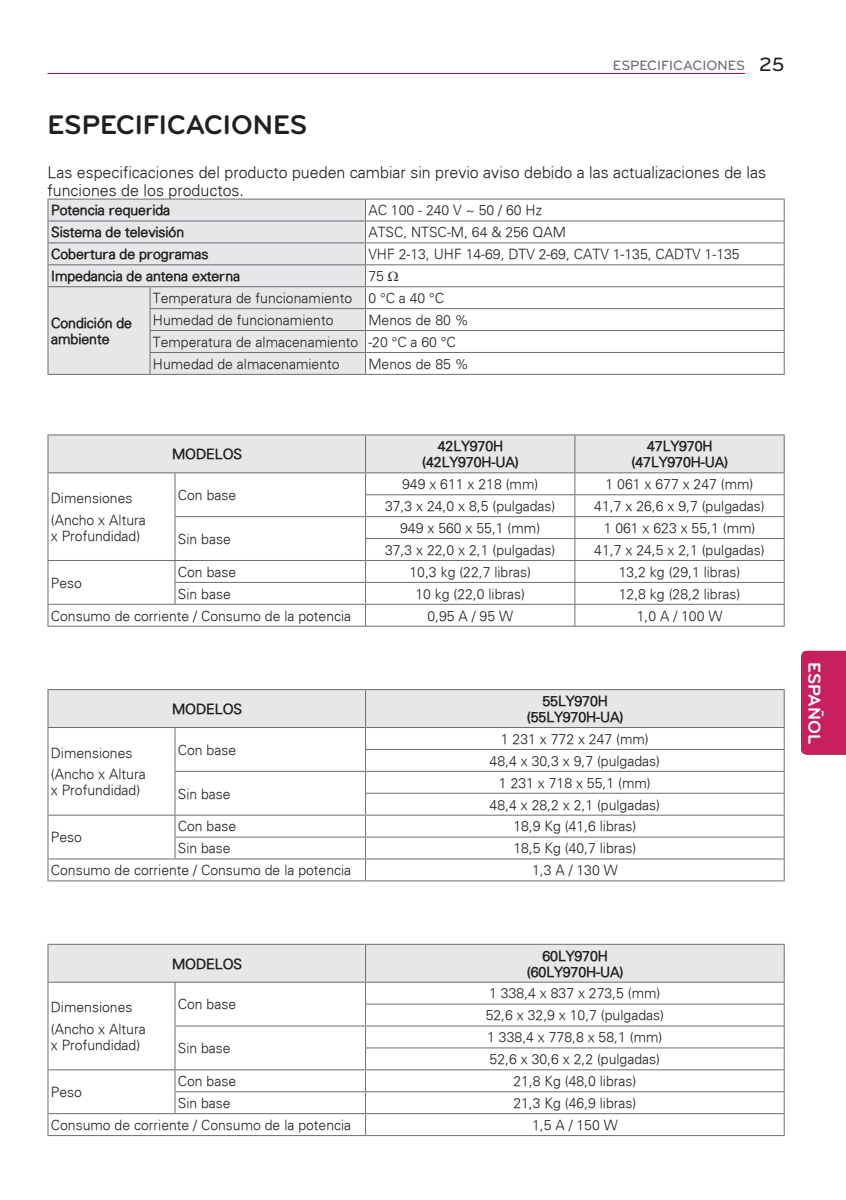
<style>
.page{position:relative;width:846px;height:1200px;background:#fff}
.page>*{position:absolute;margin:0;border:0;box-sizing:border-box;transform-origin:0 0}
.t1{font:700 28px "Bryant LG";color:#231f20}
.t2{font:500 20px "Bryant LG";color:#231f20}
.t3{font:700 18px "Bryant LG";color:#fff}
.t4{font:300 16px/18px "Univers";color:#231f20}
.t5{font:700 16px "Bryant LG";color:#fff}
.t6{font:300 14px/21.8px "Univers";color:#231f20}
.t7{font:300 14px/16px "Univers";color:#231f20;text-align:center}
.t8{font:500 14px "Bryant LG";color:#6c6d70}
</style>
<div class="page">
<hr style="left:48px;top:73px;width:697px;height:1px;background:#c30552">
<div style="left:801px;top:651px;width:45px;height:103px;background:#c8205d"></div>
<div style="left:48px;top:200px;width:317px;height:174px;background:#e6e7e9"></div>
<hr style="left:365px;top:220px;width:419px;height:1px;background:#6c6d70">
<hr style="left:365px;top:242px;width:419px;height:1px;background:#6c6d70">
<hr style="left:365px;top:264px;width:419px;height:1px;background:#6c6d70">
<hr style="left:365px;top:286px;width:419px;height:1px;background:#6c6d70">
<hr style="left:365px;top:308px;width:419px;height:1px;background:#6c6d70">
<hr style="left:365px;top:330px;width:419px;height:1px;background:#6c6d70">
<hr style="left:365px;top:352px;width:419px;height:1px;background:#6c6d70">
<hr style="left:47px;top:242px;width:103px;height:1px;background:#6c6d70">
<hr style="left:150px;top:242px;width:215px;height:1px;background:#6c6d70">
<hr style="left:150px;top:308px;width:215px;height:1px;background:#6c6d70">
<hr style="left:150px;top:330px;width:215px;height:1px;background:#6c6d70">
<hr style="left:47px;top:220px;width:103px;height:1px;background:#6c6d70">
<hr style="left:150px;top:220px;width:215px;height:1px;background:#6c6d70">
<hr style="left:47px;top:264px;width:103px;height:1px;background:#6c6d70">
<hr style="left:150px;top:264px;width:215px;height:1px;background:#6c6d70">
<hr style="left:47px;top:286px;width:103px;height:1px;background:#6c6d70">
<hr style="left:150px;top:286px;width:215px;height:1px;background:#6c6d70">
<hr style="left:150px;top:352px;width:215px;height:1px;background:#6c6d70">
<svg style="left:150px;top:287px;width:1px;height:87px"></svg>
<hr style="left:47px;top:199px;width:103px;height:1px;background:#6c6d70">
<hr style="left:150px;top:199px;width:215px;height:1px;background:#6c6d70">
<svg style="left:47px;top:200px;width:1px;height:174px"></svg>
<hr style="left:47px;top:374px;width:103px;height:1px;background:#6c6d70">
<hr style="left:150px;top:374px;width:215px;height:1px;background:#6c6d70">
<hr style="left:365px;top:199px;width:419px;height:1px;background:#6c6d70">
<svg style="left:365px;top:200px;width:1px;height:174px"></svg>
<svg style="left:783px;top:200px;width:1px;height:174px"></svg>
<hr style="left:365px;top:374px;width:419px;height:1px;background:#6c6d70">
<hr style="left:365px;top:625px;width:210px;height:1px;background:#6c6d70">
<hr style="left:575px;top:625px;width:209px;height:1px;background:#6c6d70">
<hr style="left:365px;top:434px;width:210px;height:1px;background:#6c6d70">
<hr style="left:575px;top:434px;width:209px;height:1px;background:#6c6d70">
<hr style="left:47px;top:434px;width:128px;height:1px;background:#6c6d70">
<hr style="left:175px;top:434px;width:190px;height:1px;background:#6c6d70">
<svg style="left:47px;top:435px;width:737px;height:190px"></svg>
<hr style="left:175px;top:604px;width:190px;height:1px;background:#6c6d70">
<hr style="left:47px;top:625px;width:128px;height:1px;background:#6c6d70">
<hr style="left:175px;top:625px;width:190px;height:1px;background:#6c6d70">
<hr style="left:365px;top:880px;width:419px;height:1px;background:#6c6d70">
<svg style="left:47px;top:689px;width:737px;height:191px"></svg>
<hr style="left:175px;top:858px;width:190px;height:1px;background:#6c6d70">
<hr style="left:47px;top:880px;width:128px;height:1px;background:#6c6d70">
<hr style="left:175px;top:880px;width:190px;height:1px;background:#6c6d70">
<hr style="left:365px;top:943px;width:419px;height:1px;background:#6c6d70">
<hr style="left:365px;top:1135px;width:419px;height:1px;background:#6c6d70">
<hr style="left:47px;top:943px;width:128px;height:1px;background:#6c6d70">
<hr style="left:175px;top:943px;width:190px;height:1px;background:#6c6d70">
<svg style="left:47px;top:944px;width:737px;height:191px"></svg>
<hr style="left:175px;top:1113px;width:190px;height:1px;background:#6c6d70">
<hr style="left:47px;top:1135px;width:128px;height:1px;background:#6c6d70">
<hr style="left:175px;top:1135px;width:190px;height:1px;background:#6c6d70">
<p class="t8" style="left:613px;top:57px;width:134px">ESPECIFICACIONES</p>
<h2 class="t2" style="left:759px;top:53px;width:27px">25</h2>
<h1 class="t1" style="left:47px;top:107px;width:261px">ESPECIFICACIONES</h1>
<p class="t4" style="left:47px;top:163px;width:720px">Las especificaciones del producto pueden cambiar sin previo aviso debido a las actualizaciones de las funciones de los productos.</p>
<p class="t7" style="left:51px;top:202px;width:121px">Potencia requerida</p>
<p class="t6" style="left:368px;top:199px;width:175px">AC 100 - 240 V ~ 50 / 60 Hz</p>
<p class="t7" style="left:51px;top:224px;width:135px">Sistema de televisión</p>
<p class="t6" style="left:368px;top:221px;width:199px">ATSC, NTSC-M, 64 &amp; 256 QAM</p>
<p class="t7" style="left:51px;top:246px;width:159px">Cobertura de programas</p>
<p class="t6" style="left:368px;top:243px;width:373px">VHF 2-13, UHF 14-69, DTV 2-69, CATV 1-135, CADTV 1-135</p>
<p class="t7" style="left:51px;top:268px;width:191px">Impedancia de antena externa</p>
<p class="t6" style="left:368px;top:265px;width:17px">75</p>
<p class="t7" style="left:51px;top:314px;width:82px;text-align:left">Condición de ambiente</p>
<p class="t6" style="left:153px;top:287px;width:293px">Temperatura de funcionamiento 0 °C a 40 °C<br>Humedad de funcionamiento</p>
<p class="t6" style="left:153px;top:309px;width:317px;text-indent:215px">Menos de 80 %<br>Temperatura de almacenamiento -20 °C a 60 °C<br>Humedad de almacenamiento</p>
<p class="t6" style="left:368px;top:352px;width:102px">Menos de 85 %</p>
<p class="t6" style="left:51px;top:487px;width:96px">Dimensiones (Ancho x Altura</p>
<p class="t6" style="left:51px;top:524px;width:91px">x Profundidad)</p>
<p class="t7" style="left:172px;top:446px;width:72px">MODELOS</p>
<p class="t7" style="left:422px;top:438px;width:98px">42LY970H (42LY970H-UA)</p>
<p class="t7" style="left:631px;top:438px;width:98px">47LY970H (47LY970H-UA)</p>
<p class="t6" style="left:178px;top:484px;width:60px">Con base</p>
<p class="t6" style="left:178px;top:527px;width:54px">Sin base</p>
<p class="t6" style="left:402px;top:473px;width:138px">949 x 611 x 218 (mm)</p>
<p class="t6" style="left:605px;top:473px;width:149px">1 061 x 677 x 247 (mm)</p>
<p class="t6" style="left:385px;top:495px;width:172px">37,3 x 24,0 x 8,5 (pulgadas)</p>
<p class="t6" style="left:594px;top:495px;width:172px">41,7 x 26,6 x 9,7 (pulgadas)</p>
<p class="t6" style="left:400px;top:516px;width:142px">949 x 560 x 55,1 (mm)</p>
<p class="t6" style="left:603px;top:516px;width:153px">1 061 x 623 x 55,1 (mm)</p>
<p class="t6" style="left:385px;top:538px;width:172px">37,3 x 22,0 x 2,1 (pulgadas)</p>
<p class="t6" style="left:594px;top:538px;width:172px">41,7 x 24,5 x 2,1 (pulgadas)</p>
<p class="t6" style="left:178px;top:560px;width:60px">Con base</p>
<p class="t6" style="left:409px;top:560px;width:123px">10,3 kg (22,7 libras)</p>
<p class="t6" style="left:619px;top:560px;width:123px">13,2 kg (29,1 libras)</p>
<p class="t6" style="left:178px;top:582px;width:54px">Sin base</p>
<p class="t6" style="left:415px;top:582px;width:111px">10 kg (22,0 libras)</p>
<p class="t6" style="left:619px;top:582px;width:123px">12,8 kg (28,2 libras)</p>
<p class="t6" style="left:51px;top:604px;width:302px">Consumo de corriente / Consumo de la potencia</p>
<p class="t6" style="left:427px;top:604px;width:87px">0,95 A / 95 W</p>
<p class="t6" style="left:637px;top:604px;width:87px">1,0 A / 100 W</p>
<p class="t6" style="left:51px;top:571px;width:33px">Peso</p>
<p class="t6" style="left:51px;top:741px;width:96px">Dimensiones (Ancho x Altura</p>
<p class="t6" style="left:51px;top:779px;width:91px">x Profundidad)</p>
<p class="t7" style="left:172px;top:700px;width:72px">MODELOS</p>
<p class="t7" style="left:526px;top:692px;width:98px">55LY970H (55LY970H-UA)</p>
<p class="t6" style="left:178px;top:738px;width:60px">Con base</p>
<p class="t6" style="left:490px;top:727px;width:172px;text-align:center">1 231 x 772 x 247 (mm)<br>48,4 x 30,3 x 9,7 (pulgadas)</p>
<p class="t6" style="left:178px;top:782px;width:54px">Sin base</p>
<p class="t6" style="left:490px;top:771px;width:172px;text-align:center">1 231 x 718 x 55,1 (mm)<br>48,4 x 28,2 x 2,1 (pulgadas)</p>
<p class="t6" style="left:178px;top:815px;width:60px">Con base</p>
<p class="t6" style="left:513px;top:815px;width:124px">18,9 Kg (41,6 libras)</p>
<p class="t6" style="left:178px;top:837px;width:54px">Sin base</p>
<p class="t6" style="left:513px;top:837px;width:124px">18,5 Kg (40,7 libras)</p>
<p class="t6" style="left:51px;top:859px;width:302px">Consumo de corriente / Consumo de la potencia</p>
<p class="t6" style="left:532px;top:859px;width:87px">1,3 A / 130 W</p>
<p class="t6" style="left:51px;top:826px;width:33px">Peso</p>
<p class="t3" style="left:825px;top:662px;width:84px;rotate:90deg">ESPAÑOL</p>
<p class="t5" style="left:824px;top:686px;width:34px;rotate:90deg">ENG</p>
<p class="t6" style="left:51px;top:996px;width:96px">Dimensiones (Ancho x Altura</p>
<p class="t6" style="left:51px;top:1034px;width:91px">x Profundidad)</p>
<p class="t7" style="left:172px;top:955px;width:72px">MODELOS</p>
<p class="t7" style="left:526px;top:947px;width:98px">60LY970H (60LY970H-UA)</p>
<p class="t6" style="left:178px;top:993px;width:60px">Con base</p>
<p class="t6" style="left:486px;top:982px;width:180px">1 338,4 x 837 x 273,5 (mm)<br>52,6 x 32,9 x 10,7 (pulgadas)</p>
<p class="t6" style="left:178px;top:1037px;width:54px">Sin base</p>
<p class="t6" style="left:487px;top:1026px;width:177px">1 338,4 x 778,8 x 58,1 (mm)<br>52,6 x 30,6 x 2,2 (pulgadas)</p>
<p class="t6" style="left:178px;top:1069px;width:60px">Con base</p>
<p class="t6" style="left:513px;top:1069px;width:124px">21,8 Kg (48,0 libras)</p>
<p class="t6" style="left:178px;top:1091px;width:54px">Sin base</p>
<p class="t6" style="left:513px;top:1091px;width:124px">21,3 Kg (46,9 libras)</p>
<p class="t6" style="left:51px;top:1113px;width:302px">Consumo de corriente / Consumo de la potencia</p>
<p class="t6" style="left:532px;top:1113px;width:87px">1,5 A / 150 W</p>
<p class="t6" style="left:51px;top:1080px;width:33px">Peso</p>
</div>
